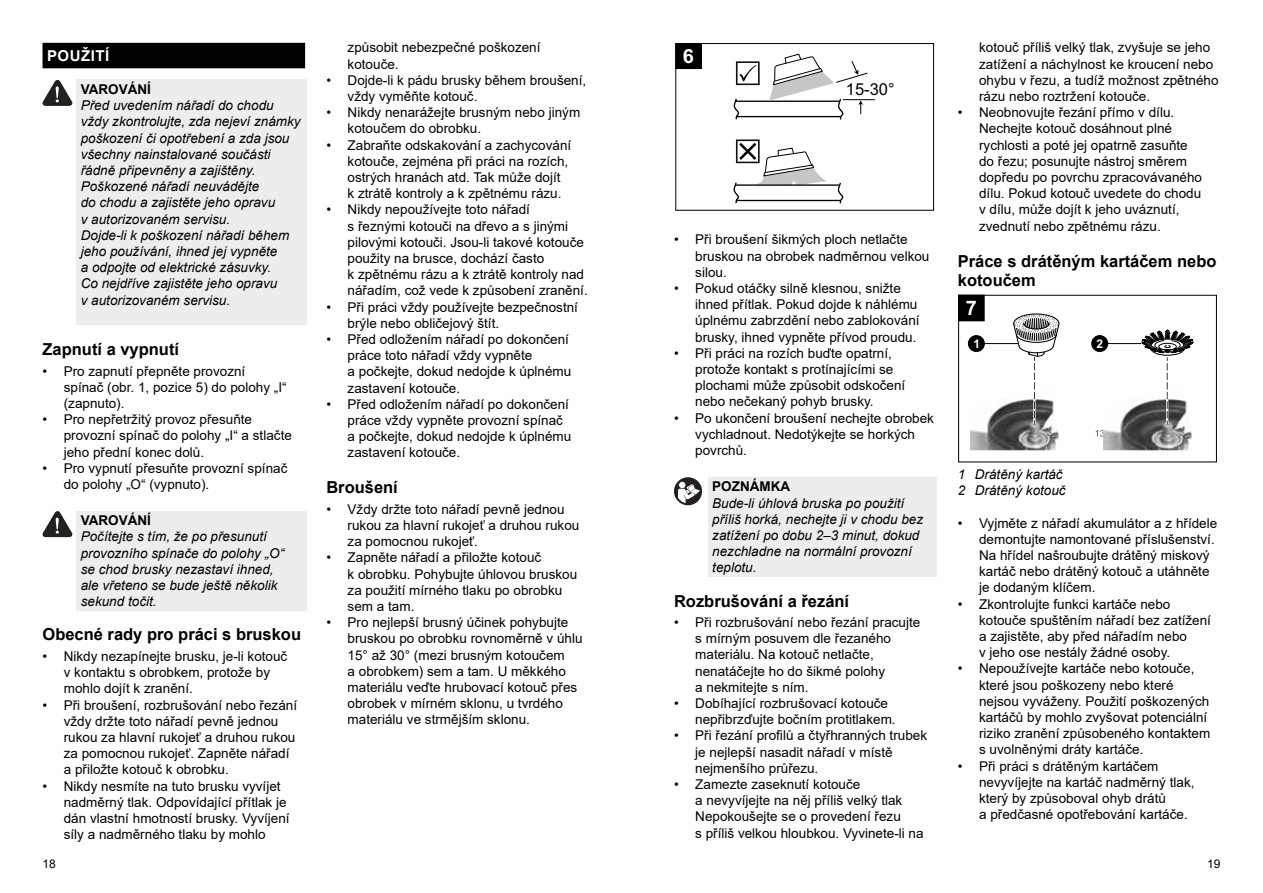
<style>
.page{position:relative;width:1263px;height:893px;background:#fff}
.page>*{position:absolute;margin:0;border:0;box-sizing:border-box;transform-origin:0 0}
.t1{font:700 19.95px "Arial";color:#fff}
.t2{font:700 19.5px "Arial";color:#fff}
.t3{font:700 16.5px/19.8px "Arial";color:#000}
.t4{font:16.5px "Arial";color:#000}
.t5{font:700 15px "Arial";letter-spacing:.035em;color:#fff}
.t6{font:13.5px/16.2px "Arial";color:#000}
.t7{font:italic 13.5px/16.2px "Arial";color:#000}
.t8{font:700 13.5px "Arial";color:#000}
.t9{font:12px "Arial";color:#000}
.t10{font:700 12px "Arial";color:#fff}
</style>
<div class="page">
<div style="left:43px;top:43px;width:262px;height:25px;background:#000"></div>
<div style="left:77px;top:80px;width:230px;height:245px;background:#ededed"></div>
<svg style="left:43px;top:80px;width:29px;height:26px"></svg>
<div style="left:77px;top:511px;width:230px;height:99px;background:#ededed"></div>
<svg style="left:43px;top:511px;width:29px;height:26px"></svg>
<div style="left:675px;top:43px;width:259px;height:168px;border:1px solid #000"></div>
<svg style="left:733px;top:43px;width:143px;height:161px"></svg>
<div style="left:676px;top:44px;width:25px;height:24px;background:#000"></div>
<div style="left:675px;top:43px;width:27px;height:26px;border:1px solid #000"></div>
<div style="left:708px;top:477px;width:228px;height:100px;background:#ededed"></div>
<div style="left:674px;top:477px;width:28px;height:28px;background:#231f21;border-radius:50%"></div>
<svg style="left:678px;top:482px;width:22px;height:21px"></svg>
<svg style="left:1095px;top:430px;width:8px;height:7px"></svg>
<div style="left:958px;top:295px;width:259px;height:167px;border:1px solid #000"></div>
<img style="left:970px;top:399px;width:88px;height:51px">
<img style="left:1103px;top:399px;width:89px;height:51px">
<hr style="left:976px;top:343px;width:42px;height:1px;background:#000">
<svg style="left:1012px;top:313px;width:48px;height:111px"></svg>
<div style="left:968px;top:335px;width:17px;height:17px;background:#000;border-radius:50%"></div>
<svg style="left:1141px;top:329px;width:53px;height:95px"></svg>
<hr style="left:1100px;top:343px;width:41px;height:1px;background:#000">
<div style="left:1091px;top:335px;width:17px;height:17px;background:#000;border-radius:50%"></div>
<div style="left:959px;top:295px;width:25px;height:26px;background:#000"></div>
<div style="left:958px;top:295px;width:27px;height:26px;border:1px solid #000"></div>
<p class="t5" style="left:47px;top:45px;width:64px">POUŽITÍ</p>
<p class="t8" style="left:81px;top:80px;width:72px">VAROVÁNÍ</p>
<p class="t7" style="left:81px;top:98px;width:221px">Před uvedením nářadí do chodu vždy zkontrolujte, zda nejeví známky poškození či opotřebení a zda jsou všechny nainstalované součásti řádně připevněny a zajištěny.<br>Poškozené nářadí neuvádějte<br>do chodu a zajistěte jeho opravu<br>v autorizovaném servisu.<br>Dojde-li k poškození nářadí během jeho používání, ihned jej vypněte<br>a odpojte od elektrické zásuvky.<br>Co nejdříve zajistěte jeho opravu<br>v autorizovaném servisu.</p>
<p class="t3" style="left:43px;top:340px;width:138px">Zapnutí a vypnutí</p>
<p class="t6" style="left:64px;top:363px;width:224px;text-indent:-21px">• Pro zapnutí přepněte provozní spínač (obr. 1, pozice 5) do polohy „I“ (zapnuto).</p>
<p class="t6" style="left:64px;top:411px;width:230px;text-indent:-21px">• Pro nepřetržitý provoz přesuňte provozní spínač do polohy „I“ a stlačte jeho přední konec dolů.</p>
<p class="t6" style="left:64px;top:460px;width:225px;text-indent:-21px">• Pro vypnutí přesuňte provozní spínač do polohy „O“ (vypnuto).</p>
<p class="t8" style="left:81px;top:511px;width:72px">VAROVÁNÍ</p>
<p class="t7" style="left:81px;top:529px;width:205px">Počítejte s tím, že po přesunutí provozního spínače do polohy „O“ se chod brusky nezastaví ihned, ale vřeteno se bude ještě několik sekund točit.</p>
<p class="t3" style="left:43px;top:625px;width:260px">Obecné rady pro práci s bruskou</p>
<p class="t6" style="left:64px;top:648px;width:225px;text-indent:-21px">• Nikdy nezapínejte brusku, je-li kotouč v kontaktu s obrobkem, protože by mohlo dojít k zranění.</p>
<p class="t6" style="left:64px;top:697px;width:235px;text-indent:-21px">• Při broušení, rozbrušování nebo řezání vždy držte toto nářadí pevně jednou rukou za hlavní rukojeť a druhou rukou za pomocnou rukojeť. Zapněte nářadí a přiložte kotouč k obrobku.</p>
<p class="t6" style="left:64px;top:778px;width:227px;text-indent:-21px">• Nikdy nesmíte na tuto brusku vyvíjet nadměrný tlak. Odpovídající přítlak je dán vlastní hmotností brusky. Vyvíjení síly a nadměrného tlaku by mohlo</p>
<p class="t6" style="left:348px;top:39px;width:194px">způsobit nebezpečné poškození kotouče.</p>
<p class="t6" style="left:348px;top:72px;width:240px;text-indent:-21px">• Dojde-li k pádu brusky během broušení, vždy vyměňte kotouč.</p>
<p class="t6" style="left:348px;top:104px;width:234px;text-indent:-21px">• Nikdy nenarážejte brusným nebo jiným kotoučem do obrobku.</p>
<p class="t6" style="left:348px;top:137px;width:225px;text-indent:-21px">• Zabraňte odskakování a zachycování kotouče, zejména při práci na rozích, ostrých hranách atd. Tak může dojít<br>k ztrátě kontroly a k zpětnému rázu.</p>
<p class="t6" style="left:348px;top:201px;width:242px;text-indent:-21px">• Nikdy nepoužívejte toto nářadí<br>s řeznými kotouči na dřevo a s jinými pilovými kotouči. Jsou-li takové kotouče použity na brusce, dochází často<br>k zpětnému rázu a k ztrátě kontroly nad nářadím, což vede k způsobení zranění.</p>
<p class="t6" style="left:348px;top:299px;width:232px;text-indent:-21px">• Při práci vždy používejte bezpečnostní brýle nebo obličejový štít.</p>
<p class="t6" style="left:348px;top:331px;width:225px;text-indent:-21px">• Před odložením nářadí po dokončení práce toto nářadí vždy vypněte<br>a počkejte, dokud nedojde k úplnému zastavení kotouče.</p>
<p class="t6" style="left:348px;top:396px;width:225px;text-indent:-21px">• Před odložením nářadí po dokončení práce vždy vypněte provozní spínač a počkejte, dokud nedojde k úplnému zastavení kotouče.</p>
<p class="t3" style="left:326px;top:478px;width:73px">Broušení</p>
<p class="t6" style="left:348px;top:501px;width:233px;text-indent:-21px">• Vždy držte toto nářadí pevně jednou rukou za hlavní rukojeť a druhou rukou za pomocnou rukojeť.</p>
<p class="t6" style="left:348px;top:549px;width:231px;text-indent:-21px">• Zapněte nářadí a přiložte kotouč<br>k obrobku. Pohybujte úhlovou bruskou za použití mírného tlaku po obrobku sem a tam.</p>
<p class="t6" style="left:348px;top:614px;width:236px;text-indent:-21px">• Pro nejlepší brusný účinek pohybujte bruskou po obrobku rovnoměrně v úhlu 15° až 30° (mezi brusným kotoučem<br>a obrobkem) sem a tam. U měkkého materiálu veďte hrubovací kotouč přes obrobek v mírném sklonu, u tvrdého materiálu ve strmějším sklonu.</p>
<h2 class="t2" style="left:683px;top:43px;width:13px">6</h2>
<p class="t4" style="left:846px;top:79px;width:50px">15-30°</p>
<p class="t6" style="left:695px;top:231px;width:236px;text-indent:-21px">• Při broušení šikmých ploch netlačte bruskou na obrobek nadměrnou velkou silou.</p>
<p class="t6" style="left:695px;top:280px;width:226px;text-indent:-21px">• Pokud otáčky silně klesnou, snižte ihned přítlak. Pokud dojde k náhlému úplnému zabrzdění nebo zablokování brusky, ihned vypněte přívod proudu.</p>
<p class="t6" style="left:695px;top:345px;width:212px;text-indent:-21px">• Při práci na rozích buďte opatrní, protože kontakt s protínajícími se plochami může způsobit odskočení nebo nečekaný pohyb brusky.</p>
<p class="t6" style="left:695px;top:410px;width:240px;text-indent:-21px">• Po ukončení broušení nechejte obrobek vychladnout. Nedotýkejte se horkých povrchů.</p>
<p class="t8" style="left:712px;top:477px;width:79px">POZNÁMKA</p>
<p class="t7" style="left:712px;top:495px;width:212px">Bude-li úhlová bruska po použití příliš horká, nechejte ji v chodu bez zatížení po dobu 2–3 minut, dokud nezchladne na normální provozní teplotu.</p>
<p class="t3" style="left:674px;top:591px;width:177px">Rozbrušování a řezání</p>
<p class="t6" style="left:695px;top:614px;width:227px;text-indent:-21px">• Při rozbrušování nebo řezání pracujte s mírným posuvem dle řezaného materiálu. Na kotouč netlačte, nenatáčejte ho do šikmé polohy<br>a nekmitejte s ním.</p>
<p class="t6" style="left:695px;top:695px;width:202px;text-indent:-21px">• Dobíhající rozbrušovací kotouče nepřibrzďujte bočním protitlakem.</p>
<p class="t6" style="left:695px;top:727px;width:233px;text-indent:-21px">• Při řezání profilů a čtyřhranných trubek je nejlepší nasadit nářadí v místě nejmenšího průřezu.</p>
<p class="t6" style="left:695px;top:776px;width:230px;text-indent:-21px">• Zamezte zaseknutí kotouče<br>a nevyvíjejte na něj příliš velký tlak Nepokoušejte se o provedení řezu<br>s příliš velkou hloubkou. Vyvinete-li na</p>
<p class="t6" style="left:979px;top:39px;width:241px">kotouč příliš velký tlak, zvyšuje se jeho zatížení a náchylnost ke kroucení nebo ohybu v řezu, a tudíž možnost zpětného rázu nebo roztržení kotouče.</p>
<p class="t6" style="left:979px;top:104px;width:224px;text-indent:-21px">• Neobnovujte řezání přímo v dílu.<br>Nechejte kotouč dosáhnout plné rychlosti a poté jej opatrně zasuňte do řezu; posunujte nástroj směrem dopředu po povrchu zpracovávaného dílu. Pokud kotouč uvedete do chodu v dílu, může dojít k jeho uváznutí, zvednutí nebo zpětnému rázu.</p>
<p class="t3" style="left:958px;top:251px;width:260px">Práce s drátěným kartáčem nebo kotoučem</p>
<h1 class="t1" style="left:966px;top:297px;width:13px">7</h1>
<p class="t10" style="left:973px;top:337px;width:8px">1</p>
<p class="t10" style="left:1096px;top:337px;width:8px">2</p>
<p class="t7" style="left:958px;top:466px;width:109px">1 Drátěný kartáč<br>2 Drátěný kotouč</p>
<p class="t6" style="left:979px;top:515px;width:240px;text-indent:-21px">• Vyjměte z nářadí akumulátor a z hřídele demontujte namontované příslušenství.<br>Na hřídel našroubujte drátěný miskový kartáč nebo drátěný kotouč a utáhněte je dodaným klíčem.</p>
<p class="t6" style="left:979px;top:596px;width:233px;text-indent:-21px">• Zkontrolujte funkci kartáče nebo kotouče spuštěním nářadí bez zatížení a zajistěte, aby před nářadím nebo<br>v jeho ose nestály žádné osoby.</p>
<p class="t6" style="left:979px;top:660px;width:233px;text-indent:-21px">• Nepoužívejte kartáče nebo kotouče, které jsou poškozeny nebo které nejsou vyváženy. Použití poškozených kartáčů by mohlo zvyšovat potenciální riziko zranění způsobeného kontaktem s uvolněnými dráty kartáče.</p>
<p class="t6" style="left:979px;top:758px;width:217px;text-indent:-21px">• Při práci s drátěným kartáčem nevyvíjejte na kartáč nadměrný tlak, který by způsoboval ohyb drátů<br>a předčasné opotřebování kartáče.</p>
<p class="t9" style="left:43px;top:855px;width:15px">18</p>
<p class="t9" style="left:1207px;top:855px;width:15px">19</p>
</div>
